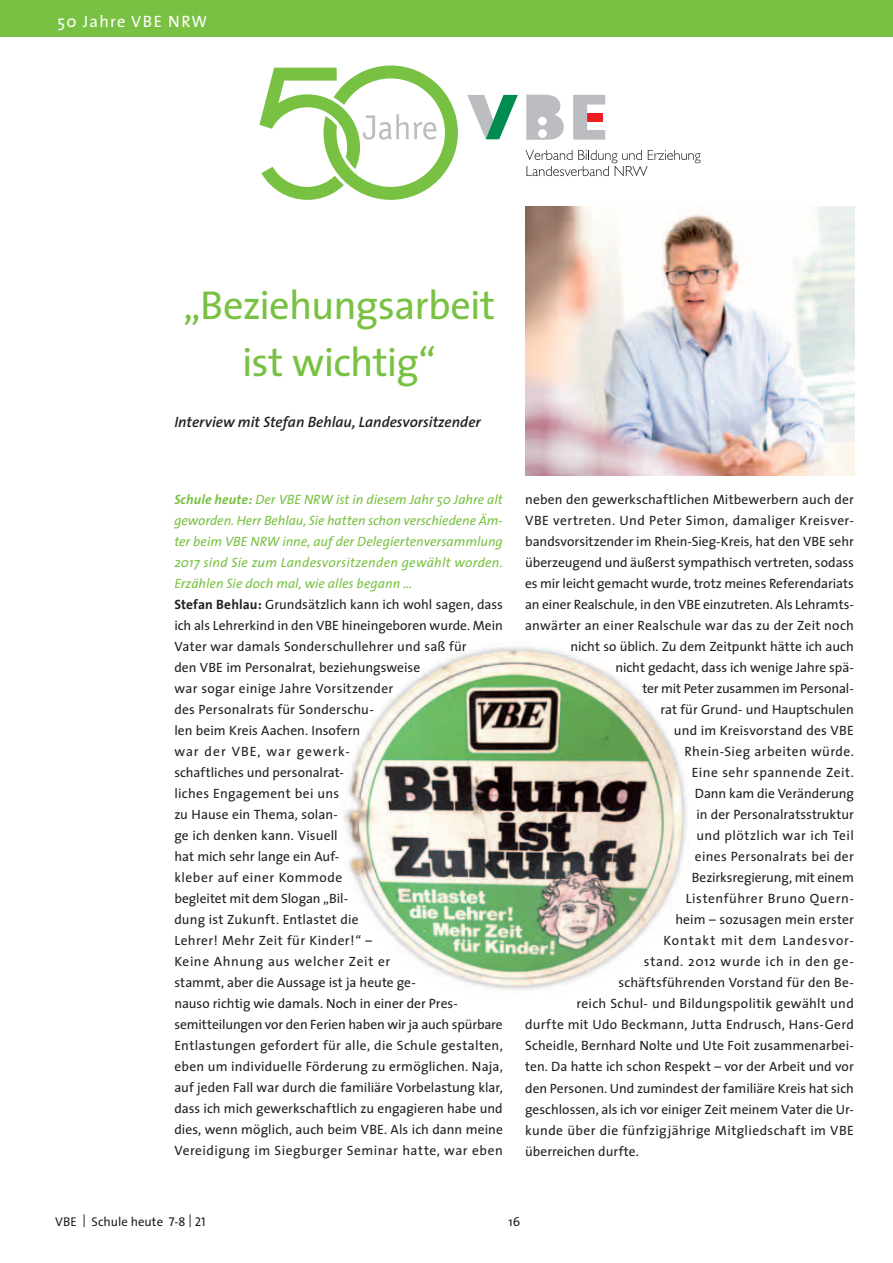
<style>
.page{position:relative;width:893px;height:1263px;background:#fff}
.page>*{position:absolute;margin:0;border:0;box-sizing:border-box;transform-origin:0 0}
.t1{font:40.5px/57px "The Sans";letter-spacing:-.02em;color:#79c142;text-align:center}
.t2{font:16.5px "The Sans";letter-spacing:.08em;color:#fff}
.t3{font:italic 600 15px "The Sans";color:#231f20}
.t4{font:13.5px/21px "The Sans";letter-spacing:.005em;color:#231f20}
.t5{font:13.5px "The Sans";letter-spacing:.03em;color:#231f20}
.t6{font:13.5px "The Sans";letter-spacing:.025em;color:#231f20}
.t7{font:13.5px "The Sans";letter-spacing:.045em;color:#231f20}
.t8{font:13.5px "The Sans";letter-spacing:.04em;color:#231f20}
.t9{font:13.5px "The Sans";letter-spacing:.065em;color:#231f20}
.t10{font:13.5px "The Sans";letter-spacing:.035em;color:#231f20}
.t11{font:12.75px "The Sans";color:#231f20}
.s1{font-weight:700;font-style:italic;color:#79c142}
.s2{font-style:italic;color:#79c142}
.s3{font-weight:700}
.s4{font-family:"The Sans Caps"}
</style>
<div class="page">
<img style="left:343px;top:645px;width:344px;height:345px">
<div style="left:0;top:0;width:893px;height:37px;background:#79c142"></div>
<svg style="left:259px;top:65px;width:199px;height:135px"></svg>
<svg style="left:525px;top:150px;width:176px;height:26px"></svg>
<svg style="left:526px;top:95px;width:38px;height:45px;background:#c5c5c8"></svg>
<svg style="left:573px;top:95px;width:32px;height:44px"></svg>
<div style="left:538px;top:117px;width:9px;height:8px;background:#fff;border-radius:50%"></div>
<div style="left:538px;top:129px;width:9px;height:9px;background:#fff;border-radius:50%"></div>
<svg style="left:467px;top:95px;width:51px;height:44px"></svg>
<img style="left:525px;top:206px;width:330px;height:270px">
<p class="t2" style="left:57px;top:8px;width:151px">50 Jahre VBE NRW</p>
<h1 class="t1" style="left:183px;top:275px;width:314px">„Beziehungsarbeit ist wichtig“</h1>
<p class="t3" style="left:174px;top:409px;width:308px">Interview mit Stefan Behlau, Landesvorsitzender</p>
<p class="t4" style="left:174px;top:489px;width:330px"><span class="s1">Schule heute:</span> <span class="s2">Der VBE NRW ist in diesem Jahr 50 Jahre alt geworden. Herr Behlau, Sie hatten schon verschiedene Äm&shy;ter beim VBE NRW inne, auf der Delegiertenversammlung 2017 sind Sie zum Landesvorsitzenden gewählt worden.<br>Erzählen Sie doch mal, wie alles begann …<br></span><span class="s3">Stefan Behlau:</span> Grundsätzlich kann ich wohl sagen, dass ich als Lehrerkind in den VBE hineingeboren wurde. Mein Vater war damals Sonderschullehrer und saß für<br>den VBE im Personalrat, beziehungsweise<br>war sogar einige Jahre Vorsitzender<br>des Personalrats für Sonderschu-<br>len beim Kreis Aachen. Insofern<br>war der VBE, war gewerk-<br>schaftliches und personalrat-<br>liches Engagement bei uns<br>zu Hause ein Thema, solan-<br>ge ich denken kann. Visuell<br>hat mich sehr lange ein Auf-<br>kleber auf einer Kommode<br>begleitet mit dem Slogan „Bil-<br>dung ist Zukunft. Entlastet die<br>Lehrer! Mehr Zeit für Kinder!“ –<br>Keine Ahnung aus welcher Zeit er<br>stammt, aber die Aussage ist ja heute ge-<br>nauso richtig wie damals. Noch in einer der Pres&shy;semitteilungen vor den Ferien haben wir ja auch spürbare Entlastungen gefordert für alle, die Schule gestalten, eben um individuelle Förderung zu ermöglichen. Naja, auf jeden Fall war durch die familiäre Vorbelastung klar, dass ich mich gewerkschaftlich zu engagieren habe und dies, wenn möglich, auch beim VBE. Als ich dann meine Vereidigung im Siegburger Seminar hatte, war eben</p>
<p class="t4" style="left:525px;top:489px;width:330px">neben den gewerkschaftlichen Mitbewerbern auch der</p>
<p class="t5" style="left:525px;top:509px;width:330px">VBE vertreten. Und Peter Simon, damaliger Kreisver-</p>
<p class="t4" style="left:525px;top:531px;width:330px">bandsvorsitzender im Rhein-Sieg-Kreis, hat den VBE sehr</p>
<p class="t4" style="left:525px;top:552px;width:330px">überzeugend und äußerst sympathisch vertreten, sodass</p>
<p class="t4" style="left:525px;top:573px;width:330px">es mir leicht gemacht wurde, trotz meines Referendariats</p>
<p class="t4" style="left:525px;top:594px;width:330px">an einer Realschule, in den VBE einzutreten. Als Lehramts-</p>
<p class="t4" style="left:525px;top:615px;width:330px">anwärter an einer Realschule war das zu der Zeit noch</p>
<p class="t4" style="left:570px;top:636px;width:285px">nicht so üblich. Zu dem Zeitpunkt hätte ich auch</p>
<p class="t4" style="left:615px;top:657px;width:240px">nicht gedacht, dass ich wenige Jahre spä-</p>
<p class="t4" style="left:642px;top:678px;width:213px">ter mit Peter zusammen im Personal-</p>
<p class="t4" style="left:660px;top:699px;width:195px">rat für Grund- und Hauptschulen</p>
<p class="t4" style="left:674px;top:720px;width:182px">und im Kreisvorstand des VBE</p>
<p class="t5" style="left:684px;top:740px;width:171px">Rhein-Sieg arbeiten würde.</p>
<p class="t10" style="left:692px;top:761px;width:163px">Eine sehr spannende Zeit.</p>
<p class="t4" style="left:695px;top:783px;width:160px">Dann kam die Veränderung</p>
<p class="t4" style="left:696px;top:804px;width:159px">in der Personalratsstruktur</p>
<p class="t5" style="left:696px;top:825px;width:159px">und plötzlich war ich Teil</p>
<p class="t6" style="left:695px;top:846px;width:160px">eines Personalrats bei der</p>
<p class="t4" style="left:692px;top:867px;width:163px">Bezirksregierung, mit einem</p>
<p class="t8" style="left:686px;top:888px;width:169px">Listenführer Bruno Quern-</p>
<p class="t4" style="left:675px;top:909px;width:180px">heim – sozusagen mein erster</p>
<p class="t9" style="left:663px;top:930px;width:192px">Kontakt mit dem Landesvor-</p>
<p class="t7" style="left:644px;top:951px;width:212px">stand. 2012 wurde ich in den ge-</p>
<p class="t4" style="left:618px;top:972px;width:237px">schäftsführenden Vorstand für den Be-</p>
<p class="t4" style="left:576px;top:993px;width:279px">reich Schul- und Bildungspolitik gewählt und</p>
<p class="t4" style="left:525px;top:1014px;width:330px">durfte mit Udo Beckmann, Jutta Endrusch, Hans-Gerd</p>
<p class="t4" style="left:525px;top:1035px;width:330px">Scheidle, Bernhard Nolte und Ute Foit zusammenarbei-</p>
<p class="t4" style="left:525px;top:1056px;width:330px">ten. Da hatte ich schon Respekt – vor der Arbeit und vor</p>
<p class="t4" style="left:525px;top:1077px;width:330px">den Personen. Und zumindest der familiäre Kreis hat sich</p>
<p class="t4" style="left:525px;top:1098px;width:330px">geschlossen, als ich vor einiger Zeit meinem Vater die Ur-</p>
<p class="t6" style="left:525px;top:1119px;width:330px">kunde über die fünfzigjährige Mitgliedschaft im VBE</p>
<p class="t4" style="left:525px;top:1140px;width:115px">überreichen durfte.</p>
<p class="t11" style="left:55px;top:1210px;width:152px">VBE <span class="s4">|</span> Schule heute <span class="s4">7-8 | 21</span></p>
<p class="t11" style="left:509px;top:1210px;width:13px">16</p>
</div>
